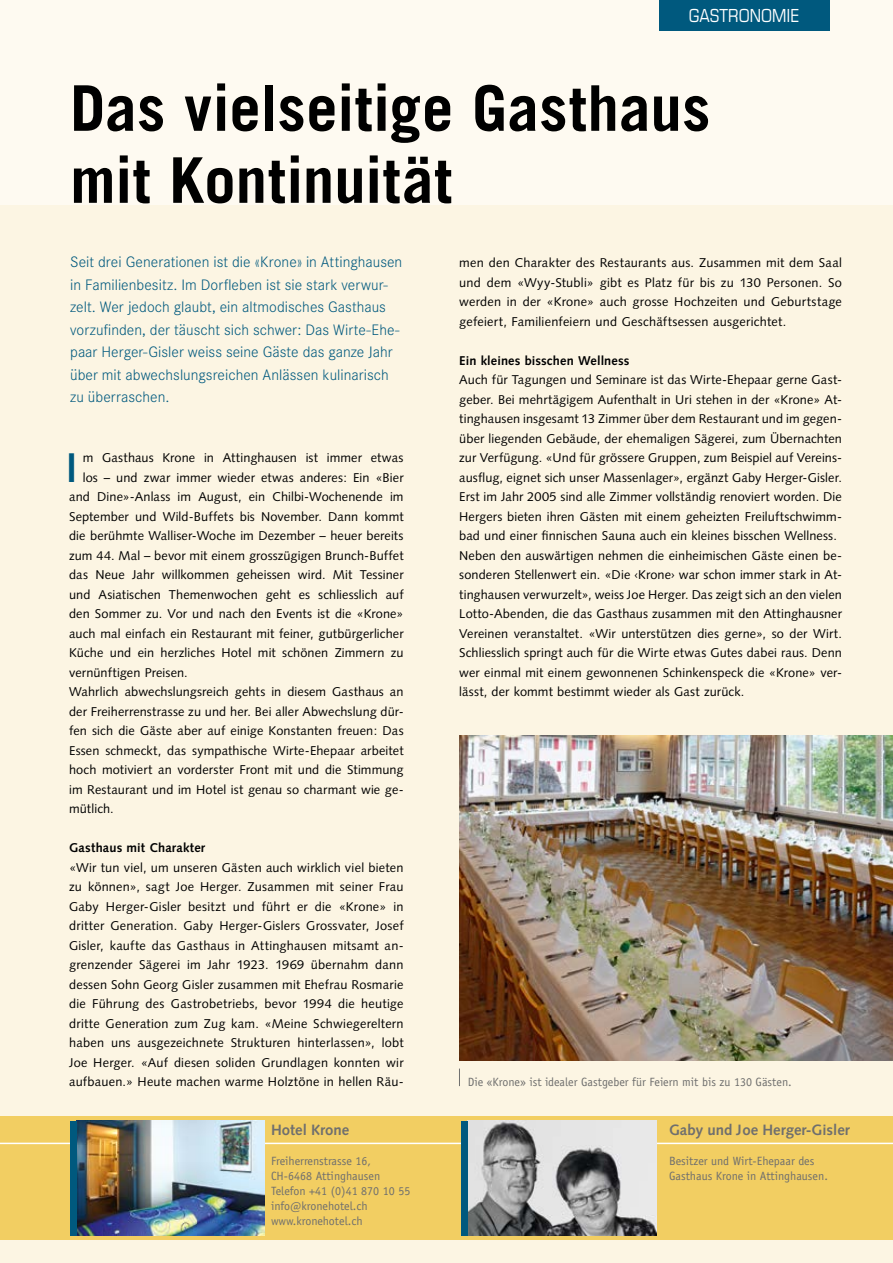
<style>
.page{position:relative;width:893px;height:1263px;background:#fcf5e3}
.page>*{position:absolute;margin:0;border:0;box-sizing:border-box;transform-origin:0 0}
.t1{font:700 63px/72px "Trade Gothic";letter-spacing:.005em;color:#000}
.t2{font:39.75px "Trade Gothic Bold Cond Twenty";color:#00597e}
.t3{font:condensed 18px "Eurostile";color:#fff}
.t4{font:300 15.75px/22.5px "Corporate S";color:#00597e}
.t5{font:700 15px "Syntax";color:#6f6f6e}
.t6{font:12.75px/19.5px "Syntax";letter-spacing:.01em;color:#000;text-align:justify}
.t7{font:700 12.75px "Syntax";letter-spacing:.01em;color:#000}
.t8{font:12px/15px "Officina Sans";color:#6f6f6e}
</style>
<div class="page">
<div style="left:0;top:1116px;width:893px;height:124px;background:#f2ce62"></div>
<hr style="left:0;top:1143px;width:893px;height:1px;background:#fff">
<div style="left:0;top:0;width:893px;height:204px;background:#fefaf1"></div>
<div style="left:659px;top:0;width:170px;height:31px;background:#00597e"></div>
<img style="left:468px;top:1121px;width:188px;height:114px">
<div style="left:462px;top:1121px;width:6px;height:114px;background:#00597e"></div>
<img style="left:76px;top:1121px;width:189px;height:114px">
<div style="left:70px;top:1121px;width:6px;height:114px;background:#00597e"></div>
<img style="left:459px;top:735px;width:434px;height:325px">
<svg style="left:459px;top:1068px;width:1px;height:18px"></svg>
<h3 class="t3" style="left:689px;top:5px;width:112px">GASTRONOMIE</h3>
<h1 class="t1" style="left:70px;top:71px;width:642px">Das vielseitige Gasthaus mit Kontinuität</h1>
<p class="t4" style="left:70px;top:251px;width:334px">Seit drei Generationen ist die «Krone» in Attinghausen in Familienbesitz. Im Dorfleben ist sie stark verwur&shy;zelt. Wer jedoch glaubt, ein altmodisches Gasthaus vorzufinden, der täuscht sich schwer: Das Wirte-Ehe&shy;paar Herger-Gisler weiss seine Gäste das ganze Jahr über mit abwechslungsreichen Anlässen kulinarisch zu überraschen.</p>
<h2 class="t2" style="left:66px;top:443px;width:13px">I</h2>
<p class="t6" style="left:83px;top:448px;width:322px">m Gasthaus Krone in Attinghausen ist immer etwas</p>
<p class="t6" style="left:83px;top:468px;width:322px">los – und zwar immer wieder etwas anderes: Ein «Bier</p>
<p class="t6" style="left:69px;top:487px;width:336px">and Dine»-Anlass im August, ein Chilbi-Wochenende im</p>
<p class="t6" style="left:69px;top:507px;width:336px">September und Wild-Buffets bis November. Dann kommt</p>
<p class="t6" style="left:69px;top:526px;width:336px">die berühmte Walliser-Woche im Dezember – heuer bereits</p>
<p class="t6" style="left:69px;top:546px;width:336px">zum 44. Mal – bevor mit einem grosszügigen Brunch-Buffet</p>
<p class="t6" style="left:69px;top:565px;width:336px">das Neue Jahr willkommen geheissen wird. Mit Tessiner</p>
<p class="t6" style="left:69px;top:585px;width:336px">und Asiatischen Themenwochen geht es schliesslich auf</p>
<p class="t6" style="left:69px;top:604px;width:336px">den Sommer zu. Vor und nach den Events ist die «Krone»</p>
<p class="t6" style="left:69px;top:624px;width:336px">auch mal einfach ein Restaurant mit feiner, gutbürgerlicher</p>
<p class="t6" style="left:69px;top:643px;width:336px">Küche und ein herzliches Hotel mit schönen Zimmern zu</p>
<p class="t6" style="left:69px;top:663px;width:120px">vernünftigen Preisen.</p>
<p class="t6" style="left:69px;top:682px;width:336px">Wahrlich abwechslungsreich gehts in diesem Gasthaus an</p>
<p class="t6" style="left:69px;top:702px;width:336px">der Freiherrenstrasse zu und her. Bei aller Abwechslung dür-</p>
<p class="t6" style="left:69px;top:721px;width:336px">fen sich die Gäste aber auf einige Konstanten freuen: Das</p>
<p class="t6" style="left:69px;top:741px;width:336px">Essen schmeckt, das sympathische Wirte-Ehepaar arbeitet</p>
<p class="t6" style="left:69px;top:760px;width:336px">hoch motiviert an vorderster Front mit und die Stimmung</p>
<p class="t6" style="left:69px;top:780px;width:336px">im Restaurant und im Hotel ist genau so charmant wie ge-</p>
<p class="t6" style="left:69px;top:799px;width:46px">mütlich.</p>
<p class="t7" style="left:69px;top:840px;width:138px">Gasthaus mit Charakter</p>
<p class="t6" style="left:69px;top:858px;width:336px">«Wir tun viel, um unseren Gästen auch wirklich viel bieten zu können», sagt Joe Herger. Zusammen mit seiner Frau Gaby Herger-Gisler besitzt und führt er die «Krone» in dritter Generation. Gaby Herger-Gislers Grossvater, Josef Gisler, kaufte das Gasthaus in Attinghausen mitsamt an&shy;grenzender Sägerei im Jahr 1923. 1969 übernahm dann dessen Sohn Georg Gisler zusammen mit Ehefrau Rosmarie die Führung des Gastrobetriebs, bevor 1994 die heutige dritte Generation zum Zug kam. «Meine Schwiegereltern haben uns ausgezeichnete Strukturen hinterlassen», lobt Joe Herger. «Auf diesen soliden Grundlagen konnten wir aufbauen.» Heute machen warme Holztöne in hellen Räu-</p>
<p class="t5" style="left:271px;top:1121px;width:80px">Hotel Krone</p>
<p class="t8" style="left:271px;top:1153px;width:141px">Freiherrenstrasse 16,<br>CH-6468 Attinghausen<br>Telefon +41 (0)41 870 10 55 info@kronehotel.ch www.kronehotel.ch</p>
<p class="t6" style="left:459px;top:253px;width:384px">men den Charakter des Restaurants aus. Zusammen mit dem Saal und dem «Wyy-Stubli» gibt es Platz für bis zu 130 Personen. So werden in der «Krone» auch grosse Hochzeiten und Geburtstage gefeiert, Familienfeiern und Geschäftsessen ausgerichtet.</p>
<p class="t7" style="left:459px;top:353px;width:172px">Ein kleines bisschen Wellness</p>
<p class="t6" style="left:459px;top:370px;width:384px;text-align:left">Auch für Tagungen und Seminare ist das Wirte-Ehepaar gerne Gast&shy;geber. Bei mehrtägigem Aufenthalt in Uri stehen in der «Krone» At&shy;tinghausen insgesamt 13 Zimmer über dem Restaurant und im gegen&shy;über liegenden Gebäude, der ehemaligen Sägerei, zum Übernachten zur Verfügung. «Und für grössere Gruppen, zum Beispiel auf Vereins&shy;ausflug, eignet sich unser Massenlager», ergänzt Gaby Herger-Gisler.<br>Erst im Jahr 2005 sind alle Zimmer vollständig renoviert worden. Die Hergers bieten ihren Gästen mit einem geheizten Freiluftschwimm&shy;bad und einer finnischen Sauna auch ein kleines bisschen Wellness.<br>Neben den auswärtigen nehmen die einheimischen Gäste einen be&shy;sonderen Stellenwert ein. «Die ‹Krone› war schon immer stark in At&shy;tinghausen verwurzelt», weiss Joe Herger. Das zeigt sich an den vielen Lotto-Abenden, die das Gasthaus zusammen mit den Attinghausner Vereinen veranstaltet. «Wir unterstützen dies gerne», so der Wirt.<br>Schliesslich springt auch für die Wirte etwas Gutes dabei raus. Denn wer einmal mit einem gewonnenen Schinkenspeck die «Krone» ver&shy;lässt, der kommt bestimmt wieder als Gast zurück.</p>
<p class="t8" style="left:468px;top:1074px;width:325px">Die «Krone» ist idealer Gastgeber für Feiern mit bis zu 130 Gästen.</p>
<p class="t5" style="left:669px;top:1121px;width:182px">Gaby und Joe Herger-Gisler</p>
<p class="t8" style="left:669px;top:1153px;width:160px">Besitzer und Wirt-Ehepaar des<br>Gasthaus Krone in Attinghausen.</p>
</div>
